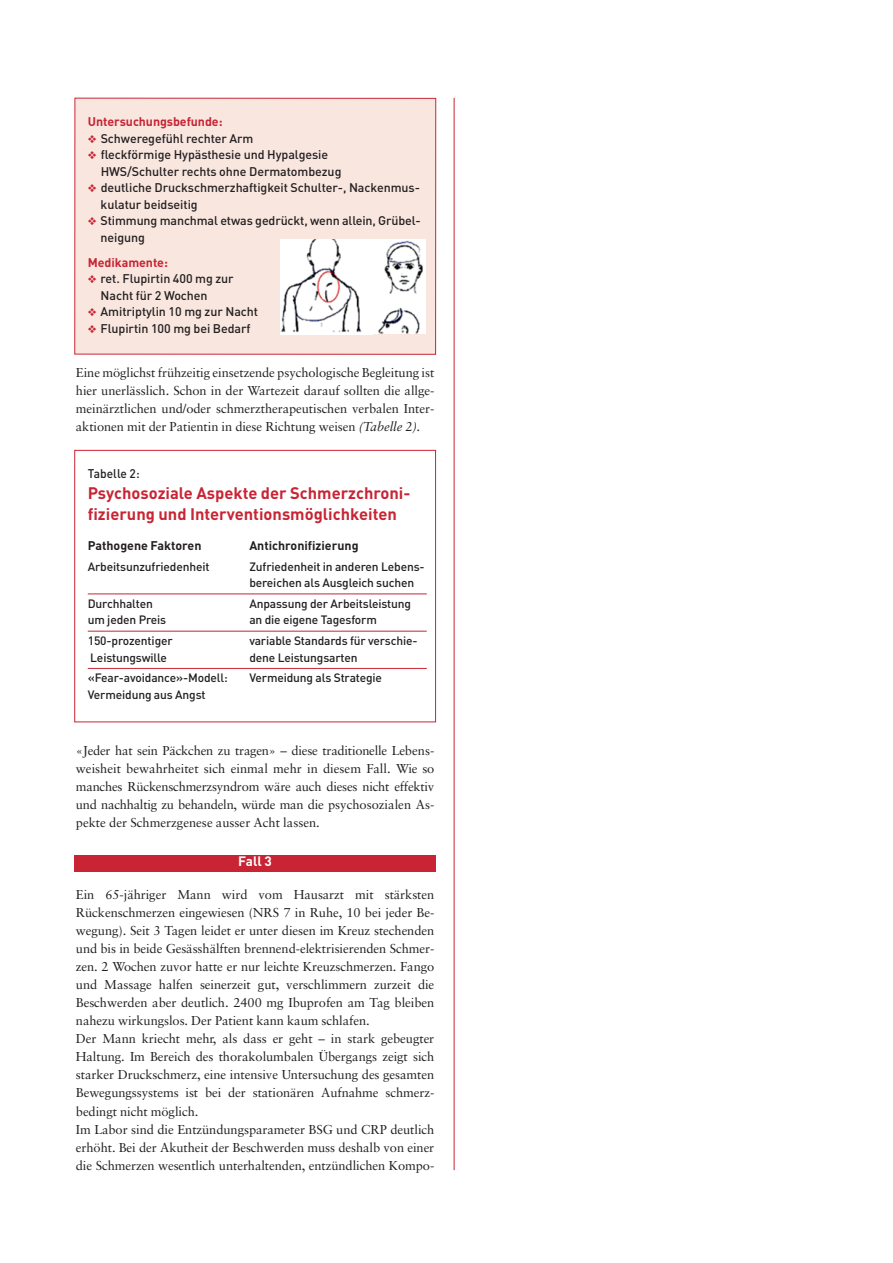
<style>
.page{position:relative;width:893px;height:1263px;background:#fff}
.page>*{position:absolute;margin:0;border:0;box-sizing:border-box;transform-origin:0 0}
.t1{font:700 16.5px/21px "DIN";color:#c82434}
.t2{font:700 13.5px "DIN";color:#fff}
.t3{font:12.9px/18px "Sabon";letter-spacing:-.005em;color:#231f20;text-align:justify}
.t4{font:500 12.45px/16.5px "DIN";letter-spacing:-.005em;color:#231f20}
.t5{font:700 12.45px "DIN";color:#231f20}
.t6{font:700 12.45px "DIN";letter-spacing:-.005em;color:#c82434}
.t7{font:500 12.45px "DIN";letter-spacing:-.005em;color:#231f20;scale:.96 1}
.t8{font:500 12px/16.5px "DIN";letter-spacing:-.01em;color:#231f20}
.s1{color:#c82434}
.s2{font-style:italic}
</style>
<div class="page">
<div style="left:74px;top:855px;width:362px;height:17px;background:#c82434"></div>
<div style="left:75px;top:98px;width:360px;height:256px;background:#f8e6df"></div>
<div style="left:74px;top:98px;width:362px;height:257px;border:1px solid #c82434"></div>
<img style="left:280px;top:239px;width:145px;height:95px">
<div style="left:74px;top:450px;width:362px;height:272px;border:1px solid #c82434"></div>
<hr style="left:88px;top:594px;width:339px;height:1px;background:#c82434">
<hr style="left:88px;top:631px;width:339px;height:1px;background:#c82434">
<hr style="left:88px;top:668px;width:339px;height:1px;background:#c82434">
<hr style="left:454px;top:98px;width:1px;height:1072px;background:#c82434">
<p class="t6" style="left:88px;top:115px;width:136px">Untersuchungsbefunde:</p>
<p class="t4" style="left:88px;top:130px;width:167px"><span class="s1">❖</span> Schweregefühl rechter Arm</p>
<p class="t4" style="left:101px;top:147px;width:242px;text-indent:-13px"><span class="s1">❖</span> fleckförmige Hypästhesie und Hypalgesie<br>HWS/Schulter rechts ohne Dermatombezug</p>
<p class="t4" style="left:101px;top:180px;width:321px;text-indent:-13px"><span class="s1">❖</span> deutliche Druckschmerzhaftigkeit Schulter-, Nackenmus&shy;kulatur beidseitig</p>
<p class="t4" style="left:101px;top:213px;width:322px;text-indent:-13px"><span class="s1">❖</span> Stimmung manchmal etwas gedrückt, wenn allein, Grübel&shy;neigung</p>
<p class="t6" style="left:88px;top:255px;width:82px">Medikamente:</p>
<p class="t4" style="left:101px;top:271px;width:135px;text-indent:-13px"><span class="s1">❖</span> ret. Flupirtin 400 mg zur<br>Nacht für 2 Wochen</p>
<p class="t4" style="left:88px;top:304px;width:172px"><span class="s1">❖</span> Amitriptylin 10 mg zur Nacht</p>
<p class="t4" style="left:88px;top:320px;width:164px"><span class="s1">❖</span> Flupirtin 100 mg bei Bedarf</p>
<p class="t3" style="left:76px;top:365px;width:360px">Eine möglichst frühzeitig einsetzende psychologische Begleitung ist hier unerlässlich. Schon in der Wartezeit darauf sollten die allge&shy;meinärztlichen und/oder schmerztherapeutischen verbalen Inter&shy;aktionen mit der Patientin in diese Richtung weisen <span class="s2">(Tabelle 2).</span></p>
<p class="t7" style="left:88px;top:467px;width:56px">Tabelle 2:</p>
<p class="t1" style="left:88px;top:483px;width:324px">Psychosoziale Aspekte der Schmerzchroni&shy;fizierung und Interventionsmöglichkeiten</p>
<p class="t5" style="left:88px;top:538px;width:115px">Pathogene Faktoren</p>
<p class="t5" style="left:249px;top:538px;width:111px">Antichronifizierung</p>
<p class="t8" style="left:88px;top:558px;width:123px">Arbeitsunzufriedenheit</p>
<p class="t8" style="left:249px;top:558px;width:177px">Zufriedenheit in anderen Lebens&shy;bereichen als Ausgleich suchen</p>
<p class="t8" style="left:88px;top:595px;width:67px">Durchhalten</p>
<p class="t8" style="left:249px;top:595px;width:163px">Anpassung der Arbeitsleistung</p>
<p class="t8" style="left:88px;top:612px;width:80px">um jeden Preis</p>
<p class="t8" style="left:249px;top:612px;width:129px">an die eigene Tagesform</p>
<p class="t8" style="left:88px;top:633px;width:86px">150-prozentiger</p>
<p class="t8" style="left:249px;top:633px;width:170px">variable Standards für verschie-</p>
<p class="t8" style="left:90px;top:649px;width:78px">Leistungswille</p>
<p class="t8" style="left:249px;top:649px;width:110px">dene Leistungsarten</p>
<p class="t8" style="left:88px;top:670px;width:141px">«Fear-avoidance»-Modell:</p>
<p class="t8" style="left:249px;top:670px;width:134px">Vermeidung als Strategie</p>
<p class="t8" style="left:88px;top:686px;width:119px">Vermeidung aus Angst</p>
<p class="t3" style="left:76px;top:743px;width:360px">«Jeder hat sein Päckchen zu tragen» – diese traditionelle Lebens&shy;weisheit bewahrheitet sich einmal mehr in diesem Fall. Wie so manches Rückenschmerzsyndrom wäre auch dieses nicht effektiv und nachhaltig zu behandeln, würde man die psychosozialen As&shy;pekte der Schmerzgenese ausser Acht lassen.</p>
<p class="t2" style="left:238px;top:854px;width:35px">Fall 3</p>
<p class="t3" style="left:76px;top:887px;width:360px;text-align:left">Ein 65-jähriger Mann wird vom Hausarzt mit stärksten Rückenschmerzen eingewiesen (NRS 7 in Ruhe, 10 bei jeder Be&shy;wegung). Seit 3 Tagen leidet er unter diesen im Kreuz stechenden und bis in beide Gesässhälften brennend-elektrisierenden Schmer&shy;zen. 2 Wochen zuvor hatte er nur leichte Kreuzschmerzen. Fango und Massage halfen seinerzeit gut, verschlimmern zurzeit die Beschwerden aber deutlich. 2400 mg Ibuprofen am Tag bleiben nahezu wirkungslos. Der Patient kann kaum schlafen.<br>Der Mann kriecht mehr, als dass er geht – in stark gebeugter Haltung. Im Bereich des thorakolumbalen Übergangs zeigt sich starker Druckschmerz, eine intensive Untersuchung des gesamten Bewegungssystems ist bei der stationären Aufnahme schmerz&shy;bedingt nicht möglich.<br>Im Labor sind die Entzündungsparameter BSG und CRP deutlich erhöht. Bei der Akutheit der Beschwerden muss deshalb von einer die Schmerzen wesentlich unterhaltenden, entzündlichen Kompo-</p>
</div>
